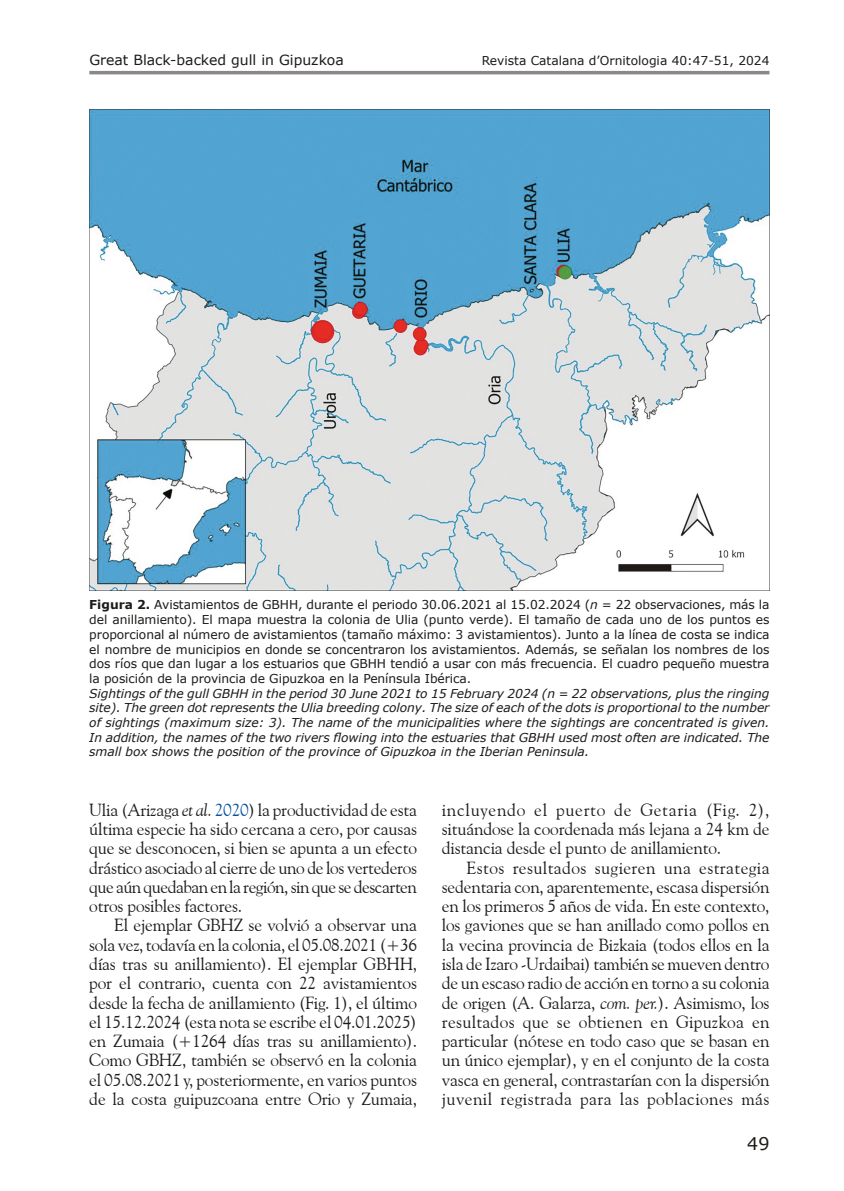
<style>
.page{position:relative;width:844px;height:1191px;background:#fff}
.page>*{position:absolute;margin:0;border:0;box-sizing:border-box;transform-origin:0 0}
.t1{font:17.5px/19.2px "Goudy Old Style BT";letter-spacing:-.01em;color:#1d1a18;text-align:justify}
.t2{font:17.5px "Verdana";color:#1d1a18}
.t3{font:14px "Verdana";color:#1d1a18}
.t4{font:12.25px/14.7px "Verdana";letter-spacing:-.005em;color:#1d1a18;text-align:justify}
.t5{font:italic 12.25px/14.7px "Verdana";letter-spacing:-.005em;color:#1d1a18;text-align:justify}
.s1{font-weight:700}
.s2{font-style:italic}
.s3{color:#07509c}
</style>
<div class="page">
<hr style="left:89px;top:71px;width:680px;height:3px;background:#8a8786">
<img style="left:89px;top:109px;width:680px;height:481px">
<p class="t3" style="left:89px;top:54px;width:256px">Great Black-backed gull in Gipuzkoa</p>
<p class="t4" style="left:481px;top:54px;width:289px">Revista Catalana d’Ornitologia 40:47-51, 2024</p>
<p class="t4" style="left:89px;top:598px;width:681px"><span class="s1">Figura 2.</span> Avistamientos de GBHH, durante el periodo 30.06.2021 al 15.02.2024 (<span class="s2">n</span> = 22 observaciones, más la del anillamiento). El mapa muestra la colonia de Ulia (punto verde). El tamaño de cada uno de los puntos es proporcional al número de avistamientos (tamaño máximo: 3 avistamientos). Junto a la línea de costa se indica el nombre de municipios en donde se concentraron los avistamientos. Además, se señalan los nombres de los dos ríos que dan lugar a los estuarios que GBHH tendió a usar con más frecuencia. El cuadro pequeño muestra la posición de la provincia de Gipuzkoa en la Península Ibérica.</p>
<p class="t5" style="left:89px;top:687px;width:681px">Sightings of the gull GBHH in the period 30 June 2021 to 15 February 2024 (n = 22 observations, plus the ringing site). The green dot represents the Ulia breeding colony. The size of each of the dots is proportional to the number of sightings (maximum size: 3). The name of the municipalities where the sightings are concentrated is given.<br>In addition, the names of the two rivers flowing into the estuaries that GBHH used most often are indicated. The small box shows the position of the province of Gipuzkoa in the Iberian Peninsula.</p>
<p class="t1" style="left:89px;top:801px;width:329px">Ulia (Arizaga <span class="s2">et al.</span> <span class="s3">2020</span>) la productividad de esta última especie ha sido cercana a cero, por causas que se desconocen, si bien se apunta a un efecto drástico asociado al cierre de uno de los vertederos que aún quedaban en la región, sin que se descarten otros posibles factores.</p>
<p class="t1" style="left:89px;top:917px;width:329px;text-indent:25px">El ejemplar GBHZ se volvió a observar una sola vez, todavía en la colonia, el 05.08.2021 (+36 días tras su anillamiento). El ejemplar GBHH, por el contrario, cuenta con 22 avistamientos desde la fecha de anillamiento (Fig. 1), el último el 15.12.2024 (esta nota se escribe el 04.01.2025) en Zumaia (+1264 días tras su anillamiento).<br>Como GBHZ, también se observó en la colonia el 05.08.2021 y, posteriormente, en varios puntos de la costa guipuzcoana entre Orio y Zumaia,</p>
<p class="t1" style="left:441px;top:801px;width:329px">incluyendo el puerto de Getaria (Fig. 2), situándose la coordenada más lejana a 24 km de distancia desde el punto de anillamiento.</p>
<p class="t1" style="left:441px;top:859px;width:329px;text-indent:25px">Estos resultados sugieren una estrategia sedentaria con, aparentemente, escasa dispersión en los primeros 5 años de vida. En este contexto, los gaviones que se han anillado como pollos en la vecina provincia de Bizkaia (todos ellos en la isla de Izaro -Urdaibai) también se mueven dentro de un escaso radio de acción en torno a su colonia de origen (A. Galarza, <span class="s2">com. per.</span>). Asimismo, los resultados que se obtienen en Gipuzkoa en particular (nótese en todo caso que se basan en un único ejemplar), y en el conjunto de la costa vasca en general, contrastarían con la dispersión juvenil registrada para las poblaciones más</p>
<p class="t2" style="left:747px;top:1136px;width:24px">49</p>
</div>
